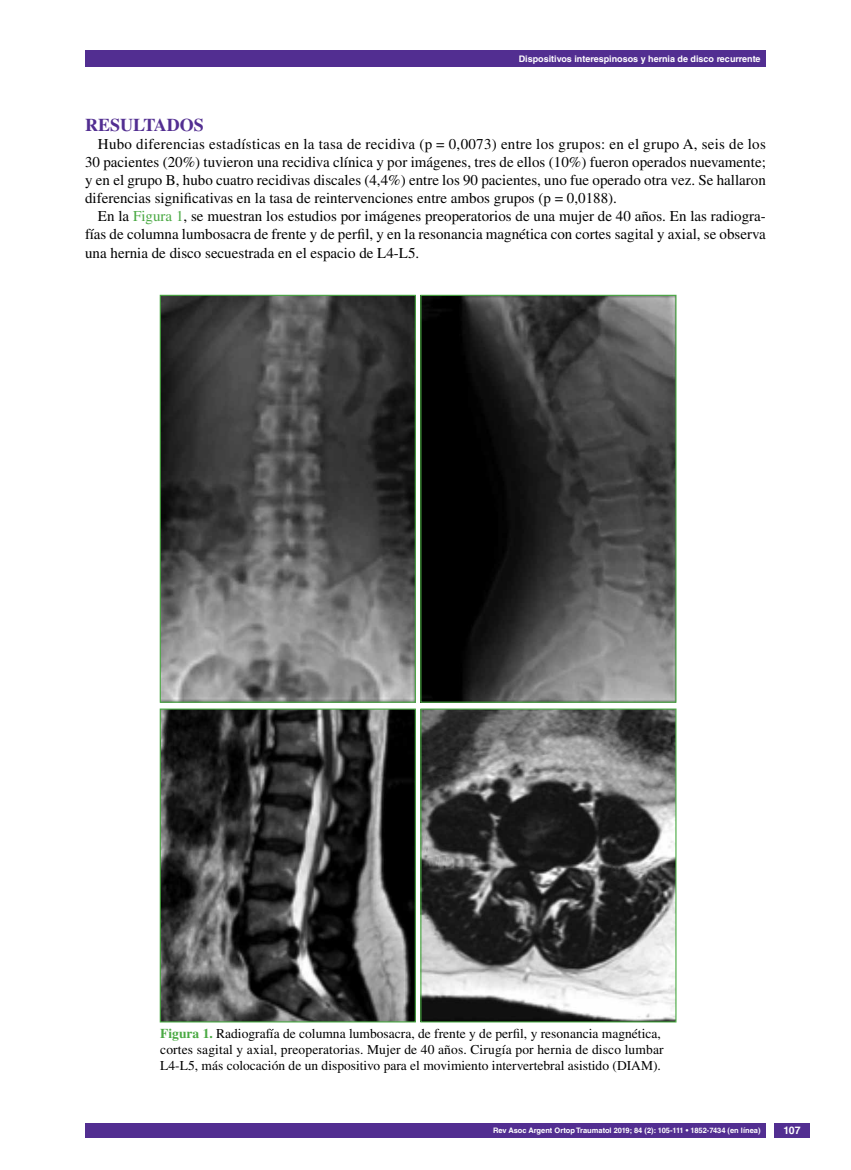
<style>
.page{position:relative;width:851px;height:1170px;background:#fff}
.page>*{position:absolute;margin:0;border:0;box-sizing:border-box;transform-origin:0 0}
.t1{font:700 18px "Times LT Std";color:#522e91}
.t2{font:15px/18px "Times LT Std";color:#000;text-align:justify}
.t3{font:13.5px/16.2px "Times LT Std";color:#000}
.t4{font:700 10.5px "Helvetica LT Std";color:#fff}
.t5{font:700 9px "Helvetica LT Std";color:#fff}
.t6{font:700 7.5px "Helvetica LT Std";color:#fff}
.s1{color:#49a942}
.s2{font-weight:700;color:#49a942}
</style>
<div class="page">
<div style="left:85px;top:50px;width:680px;height:17px;background:#522e91"></div>
<div style="left:85px;top:1123px;width:680px;height:14px;background:#522e91"></div>
<div style="left:774px;top:1123px;width:35px;height:14px;background:#522e91"></div>
<img style="left:162px;top:297px;width:252px;height:403px">
<div style="left:160px;top:295px;width:256px;height:407px;border:1px solid #49a942"></div>
<img style="left:422px;top:297px;width:252px;height:403px">
<div style="left:420px;top:295px;width:256px;height:407px;border:1px solid #49a942"></div>
<img style="left:162px;top:710px;width:252px;height:310px">
<div style="left:160px;top:708px;width:256px;height:314px;border:1px solid #49a942"></div>
<img style="left:422px;top:710px;width:252px;height:310px">
<div style="left:420px;top:708px;width:256px;height:314px;border:1px solid #49a942"></div>
<p class="t5" style="left:518px;top:53px;width:243px">Dispositivos interespinosos y hernia de disco recurrente</p>
<p class="t1" style="left:85px;top:115px;width:120px">RESULTADOS</p>
<p class="t2" style="left:85px;top:135px;width:682px;text-indent:13px">Hubo diferencias estadísticas en la tasa de recidiva (p = 0,0073) entre los grupos: en el grupo A, seis de los 30 pacientes (20%) tuvieron una recidiva clínica y por imágenes, tres de ellos (10%) fueron operados nuevamente; y en el grupo B, hubo cuatro recidivas discales (4,4%) entre los 90 pacientes, uno fue operado otra vez. Se hallaron diferencias significativas en la tasa de reintervenciones entre ambos grupos (p = 0,0188).</p>
<p class="t2" style="left:85px;top:207px;width:682px;text-indent:13px">En la <span class="s1">Figura 1</span>, se muestran los estudios por imágenes preoperatorios de una mujer de 40 años. En las radiogra&shy;fías de columna lumbosacra de frente y de perfil, y en la resonancia magnética con cortes sagital y axial, se observa una hernia de disco secuestrada en el espacio de L4-L5.</p>
<p class="t3" style="left:160px;top:1024px;width:505px"><span class="s2">FIGURA 1.</span> Radiografía de columna lumbosacra, de frente y de perfil, y resonancia magnética, cortes sagital y axial, preoperatorias. Mujer de 40 años. Cirugía por hernia de disco lumbar<br>L4-L5, más colocación de un dispositivo para el movimiento intervertebral asistido (DIAM).</p>
<p class="t6" style="left:493px;top:1125px;width:269px">Rev Asoc Argent Ortop Traumatol 2019; 84 (2): 105-111 • 1852-7434 (en línea)</p>
<p class="t4" style="left:783px;top:1124px;width:18px">107</p>
</div>
